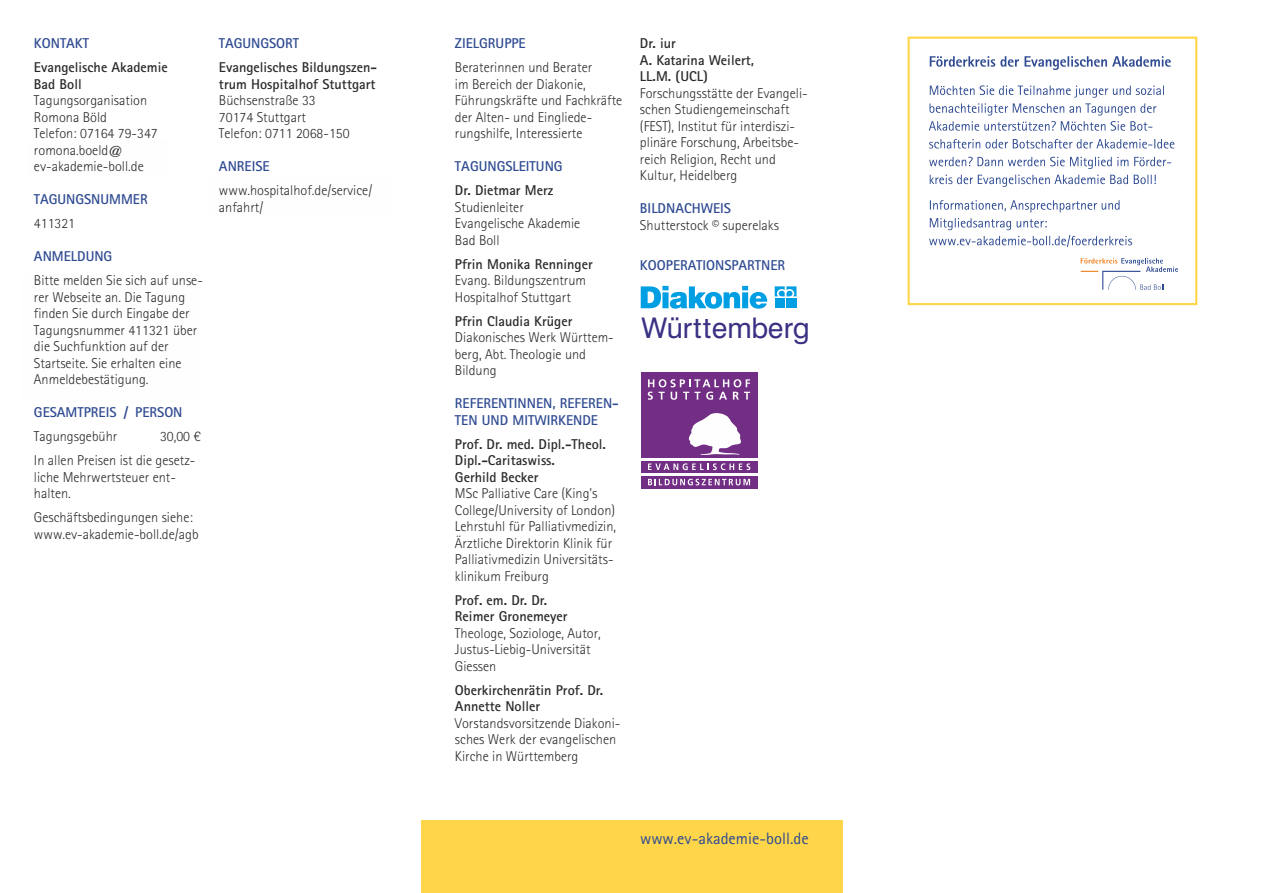
<style>
.page{position:relative;width:1263px;height:893px;background:#fff}
.page>*{position:absolute;margin:0;border:0;box-sizing:border-box;transform-origin:0 0}
.t1{font:28.5px "Swiss 721 BT";letter-spacing:-.005em;color:#3a3184}
.t2{font:16.5px "Agfa Rotis Sans Serif";color:#2e4a91}
.t3{font:300 14.25px/16.5px "Agfa Rotis Sans Serif";color:#2a2a29}
.t4{font:700 14.25px/16.5px "Agfa Rotis Sans Serif";color:#2a2a29}
.t5{font:700 14.25px/16.5px "Agfa Rotis Sans Serif";color:#2e4a91}
</style>
<div class="page">
<svg style="left:930px;top:56px;width:241px;height:14px"></svg>
<svg style="left:929px;top:85px;width:235px;height:46px"></svg>
<svg style="left:929px;top:139px;width:245px;height:10px"></svg>
<svg style="left:929px;top:157px;width:242px;height:12px"></svg>
<svg style="left:930px;top:175px;width:226px;height:12px"></svg>
<svg style="left:930px;top:200px;width:189px;height:12px"></svg>
<svg style="left:929px;top:218px;width:203px;height:29px"></svg>
<svg style="left:1081px;top:258px;width:97px;height:32px"></svg>
<div style="left:907px;top:37px;width:290px;height:268px;border:2px solid #ffd649"></div>
<div style="left:421px;top:820px;width:422px;height:73px;background:#ffd649"></div>
<svg style="left:775px;top:286px;width:21px;height:10px"></svg>
<div style="left:775px;top:298px;width:10px;height:10px;background:#009ee2"></div>
<div style="left:786px;top:298px;width:10px;height:10px;background:#009ee2"></div>
<svg style="left:641px;top:286px;width:126px;height:23px"></svg>
<div style="left:641px;top:372px;width:116px;height:86px;background:#722d84"></div>
<div style="left:641px;top:460px;width:116px;height:13px;background:#722d84"></div>
<svg style="left:641px;top:476px;width:116px;height:13px"></svg>
<svg style="left:689px;top:413px;width:52px;height:42px"></svg>
<svg style="left:648px;top:463px;width:102px;height:7px"></svg>
<svg style="left:648px;top:479px;width:102px;height:6px"></svg>
<svg style="left:648px;top:379px;width:102px;height:21px"></svg>
<p class="t5" style="left:34px;top:37px;width:57px">KONTAKT</p>
<p class="t4" style="left:34px;top:61px;width:135px">Evangelische Akademie<br>Bad Boll</p>
<p class="t3" style="left:34px;top:93px;width:125px">Tagungsorganisation<br>Romona Böld<br>Telefon: 07164 79-347 romona.boeld@ ev-akademie-boll.de</p>
<p class="t5" style="left:34px;top:193px;width:115px">TAGUNGSNUMMER</p>
<p class="t3" style="left:34px;top:216px;width:43px">411321</p>
<p class="t5" style="left:34px;top:250px;width:80px">ANMELDUNG</p>
<p class="t3" style="left:34px;top:273px;width:170px">Bitte melden Sie sich auf unse&shy;rer Webseite an. Die Tagung finden Sie durch Eingabe der<br>Tagungsnummer 411321 über die Suchfunktion auf der<br>Startseite. Sie erhalten eine<br>Anmeldebestätigung.</p>
<p class="t5" style="left:34px;top:406px;width:150px">GESAMTPREIS / PERSON</p>
<p class="t3" style="left:34px;top:429px;width:85px">Tagungsgebühr</p>
<p class="t3" style="left:160px;top:429px;width:42px">30,00 ¤</p>
<p class="t3" style="left:34px;top:453px;width:163px">In allen Preisen ist die gesetz&shy;liche Mehrwertsteuer ent&shy;halten.</p>
<p class="t3" style="left:34px;top:510px;width:166px">Geschäftsbedingungen siehe: www.ev-akademie-boll.de/agb</p>
<p class="t5" style="left:219px;top:37px;width:82px">TAGUNGSORT</p>
<p class="t4" style="left:219px;top:61px;width:160px">Evangelisches Bildungszen&shy;trum Hospitalhof Stuttgart</p>
<p class="t3" style="left:219px;top:93px;width:132px">Büchsenstraße 33<br>70174 Stuttgart<br>Telefon: 0711 2068-150</p>
<p class="t5" style="left:219px;top:160px;width:52px">ANREISE</p>
<p class="t3" style="left:219px;top:183px;width:155px">www.hospitalhof.de/service/ anfahrt/</p>
<p class="t5" style="left:455px;top:37px;width:72px">ZIELGRUPPE</p>
<p class="t4" style="left:640px;top:37px;width:115px">Dr. iur<br>A. Katarina Weilert,<br>LL.M. (UCL)</p>
<p class="t3" style="left:640px;top:86px;width:169px">Forschungsstätte der Evangeli&shy;schen Studiengemeinschaft (FEST), Institut für interdiszi&shy;plinäre Forschung, Arbeitsbe&shy;reich Religion, Recht und<br>Kultur, Heidelberg</p>
<p class="t5" style="left:640px;top:202px;width:93px">BILDNACHWEIS</p>
<p class="t3" style="left:640px;top:218px;width:141px">Shutterstock © superelaks</p>
<p class="t3" style="left:455px;top:60px;width:169px">Beraterinnen und Berater<br>im Bereich der Diakonie,<br>Führungskräfte und Fachkräfte der Alten- und Eingliede&shy;rungshilfe, Interessierte</p>
<p class="t5" style="left:455px;top:160px;width:109px">TAGUNGSLEITUNG</p>
<p class="t4" style="left:455px;top:184px;width:100px">Dr. Dietmar Merz</p>
<p class="t3" style="left:455px;top:200px;width:127px">Studienleiter<br>Evangelische Akademie<br>Bad Boll</p>
<p class="t4" style="left:455px;top:257px;width:139px">Pfrin Monika Renninger</p>
<p class="t3" style="left:455px;top:273px;width:133px">Evang. Bildungszentrum<br>Hospitalhof Stuttgart</p>
<p class="t4" style="left:455px;top:314px;width:119px">Pfrin Claudia Krüger</p>
<p class="t3" style="left:455px;top:330px;width:160px">Diakonisches Werk Württem&shy;berg, Abt. Theologie und<br>Bildung</p>
<p class="t5" style="left:455px;top:397px;width:165px">REFERENTINNEN, REFEREN-<br>TEN UND MITWIRKENDE</p>
<p class="t4" style="left:455px;top:437px;width:152px">Prof. Dr. med. Dipl.-Theol.<br>Dipl.-Caritaswiss.<br>Gerhild Becker</p>
<p class="t3" style="left:455px;top:486px;width:163px">MSc Palliative Care (King's<br>College/University of London)<br>Lehrstuhl für Palliativmedizin,<br>Ärztliche Direktorin Klinik für<br>Palliativmedizin Universitäts&shy;klinikum Freiburg</p>
<p class="t4" style="left:455px;top:593px;width:114px">Prof. em. Dr. Dr.<br>Reimer Gronemeyer</p>
<p class="t3" style="left:455px;top:626px;width:147px">Theologe, Soziologe, Autor,<br>Justus-Liebig-Universität<br>Giessen</p>
<p class="t4" style="left:455px;top:683px;width:150px">Oberkirchenrätin Prof. Dr.<br>Annette Noller</p>
<p class="t3" style="left:455px;top:716px;width:167px">Vorstandsvorsitzende Diakoni&shy;sches Werk der evangelischen<br>Kirche in Württemberg</p>
<p class="t5" style="left:640px;top:259px;width:147px">KOOPERATIONSPARTNER</p>
<h1 class="t1" style="left:641px;top:316px;width:170px">Württemberg</h1>
<p class="t2" style="left:640px;top:833px;width:170px">www.ev-akademie-boll.de</p>
</div>
